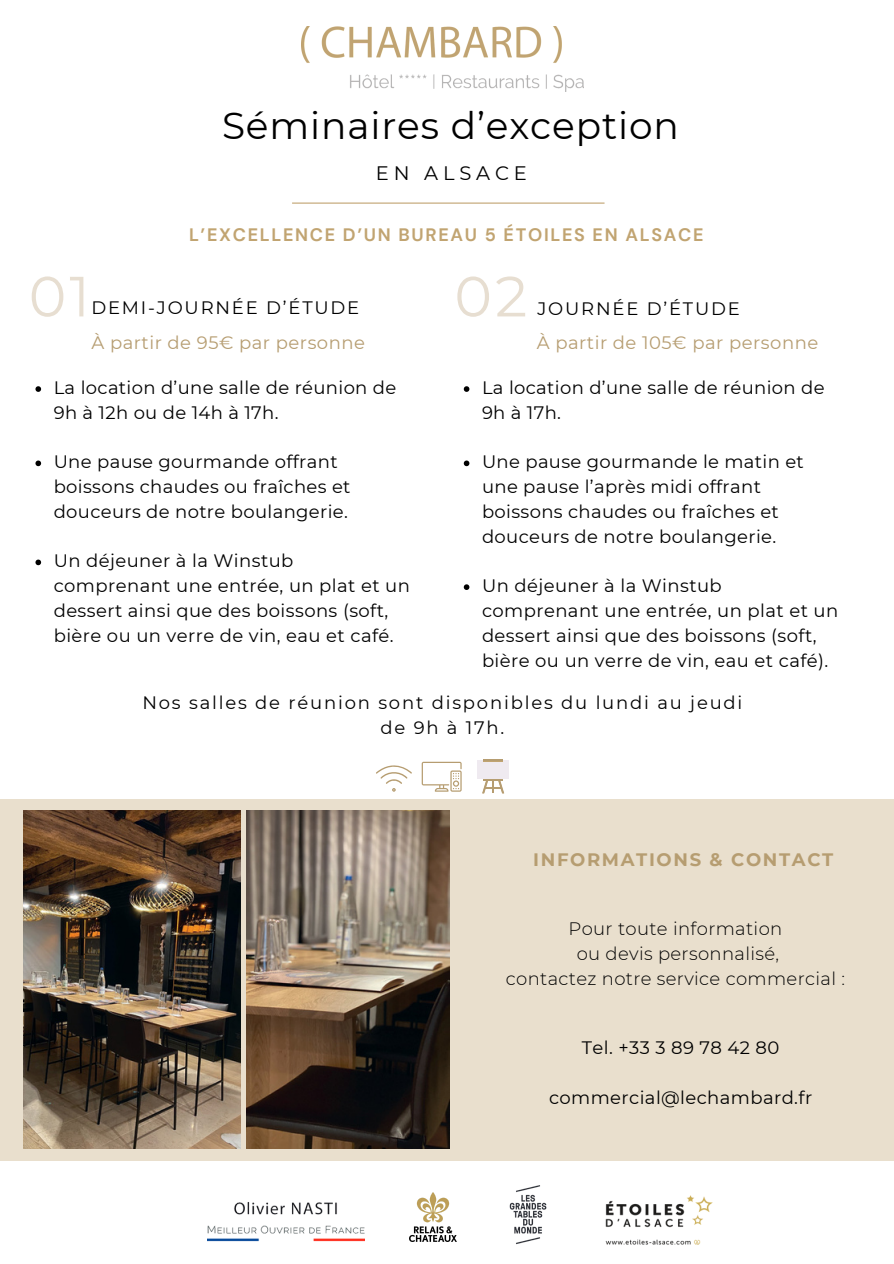
<style>
.page{position:relative;width:894px;height:1264px;background:#fff}
.page>*{position:absolute;margin:0;border:0;box-sizing:border-box;transform-origin:0 0}
.t1{font:56.55px "Montserrat";color:#e7ded1}
.t2{font:37.5px "Montserrat";letter-spacing:.025em;color:#000}
.t3{font:19.5px "Montserrat";letter-spacing:.245em;color:#000}
.t4{font:18px/24.8px "Montserrat";letter-spacing:.02em;color:#000}
.t5{font:18px/24.8px "Montserrat";letter-spacing:.1em;color:#000;text-align:center}
.t6{font:300 18px "Montserrat";letter-spacing:.02em;color:#000}
.t7{font:18px "Montserrat";letter-spacing:.025em;color:#b69d71}
.t8{font:700 18px "DM Sans";letter-spacing:.095em;color:#c1a471}
.t9{font:700 18px "Montserrat";letter-spacing:.09em;color:#b69d71}
</style>
<div class="page">
<img style="left:301px;top:26px;width:282px;height:66px">
<div style="left:0;top:799px;width:893px;height:361px;background:#e9dfcd"></div>
<img style="left:23px;top:810px;width:217px;height:338px">
<img style="left:246px;top:810px;width:203px;height:338px">
<hr style="left:292px;top:202px;width:312px;height:2px;background:#c1a471">
<img style="left:207px;top:1202px;width:157px;height:39px">
<img style="left:409px;top:1192px;width:47px;height:49px">
<img style="left:509px;top:1185px;width:38px;height:60px">
<img style="left:605px;top:1195px;width:108px;height:50px">
<svg style="left:35px;top:386px;width:6px;height:6px"></svg>
<svg style="left:35px;top:460px;width:6px;height:6px"></svg>
<svg style="left:35px;top:559px;width:6px;height:6px"></svg>
<svg style="left:463px;top:386px;width:6px;height:6px"></svg>
<svg style="left:463px;top:460px;width:6px;height:6px"></svg>
<svg style="left:463px;top:584px;width:6px;height:6px"></svg>
<svg style="left:421px;top:761px;width:40px;height:30px"></svg>
<svg style="left:376px;top:765px;width:36px;height:26px"></svg>
<svg style="left:482px;top:778px;width:22px;height:15px"></svg>
<hr style="left:483px;top:777px;width:20px;height:3px;background:#b69d71">
<div style="left:477px;top:760px;width:32px;height:18px;background:#efeaf0"></div>
<svg style="left:483px;top:759px;width:20px;height:2px"></svg>
<p class="t2" style="left:222px;top:103px;width:458px">Séminaires d’exception</p>
<h3 class="t3" style="left:376px;top:161px;width:153px">EN ALSACE</h3>
<p class="t8" style="left:189px;top:223px;width:516px">L’EXCELLENCE D’UN BUREAU 5 ÉTOILES EN ALSACE</p>
<p class="t1" style="left:29px;top:262px;width:63px">01</p>
<p class="t5" style="left:91px;top:295px;width:269px">DEMI-JOURNÉE D’ÉTUDE</p>
<p class="t7" style="left:91px;top:331px;width:275px">À partir de 95€ par personne</p>
<p class="t1" style="left:454px;top:262px;width:74px">02</p>
<p class="t5" style="left:537px;top:296px;width:204px">JOURNÉE D’ÉTUDE</p>
<p class="t7" style="left:536px;top:331px;width:283px">À partir de 105€ par personne</p>
<p class="t4" style="left:54px;top:375px;width:344px">La location d’une salle de réunion de<br>9h à 12h ou de 14h à 17h.</p>
<p class="t4" style="left:54px;top:449px;width:298px">Une pause gourmande offrant boissons chaudes ou fraîches et douceurs de notre boulangerie.</p>
<p class="t4" style="left:54px;top:548px;width:357px">Un déjeuner à la Winstub comprenant une entrée, un plat et un dessert ainsi que des boissons (soft, bière ou un verre de vin, eau et café.</p>
<p class="t4" style="left:482px;top:375px;width:344px">La location d’une salle de réunion de<br>9h à 17h.</p>
<p class="t4" style="left:482px;top:449px;width:323px">Une pause gourmande le matin et une pause l’après midi offrant boissons chaudes ou fraîches et douceurs de notre boulangerie.</p>
<p class="t4" style="left:482px;top:573px;width:357px">Un déjeuner à la Winstub comprenant une entrée, un plat et un dessert ainsi que des boissons (soft, bière ou un verre de vin, eau et café).</p>
<p class="t5" style="left:142px;top:690px;width:601px">Nos salles de réunion sont disponibles du lundi au jeudi de 9h à 17h.</p>
<h2 class="t9" style="left:533px;top:848px;width:301px">INFORMATIONS &amp; CONTACT</h2>
<p class="t6" style="left:568px;top:917px;width:215px">Pour toute information</p>
<p class="t6" style="left:576px;top:942px;width:204px">ou devis personnalisé,</p>
<p class="t6" style="left:505px;top:967px;width:340px">contactez notre service commercial :</p>
<p class="t4" style="left:581px;top:1035px;width:199px">Tel. +33 3 89 78 42 80</p>
<p class="t4" style="left:549px;top:1084px;width:264px">commercial@lechambard.fr</p>
</div>
